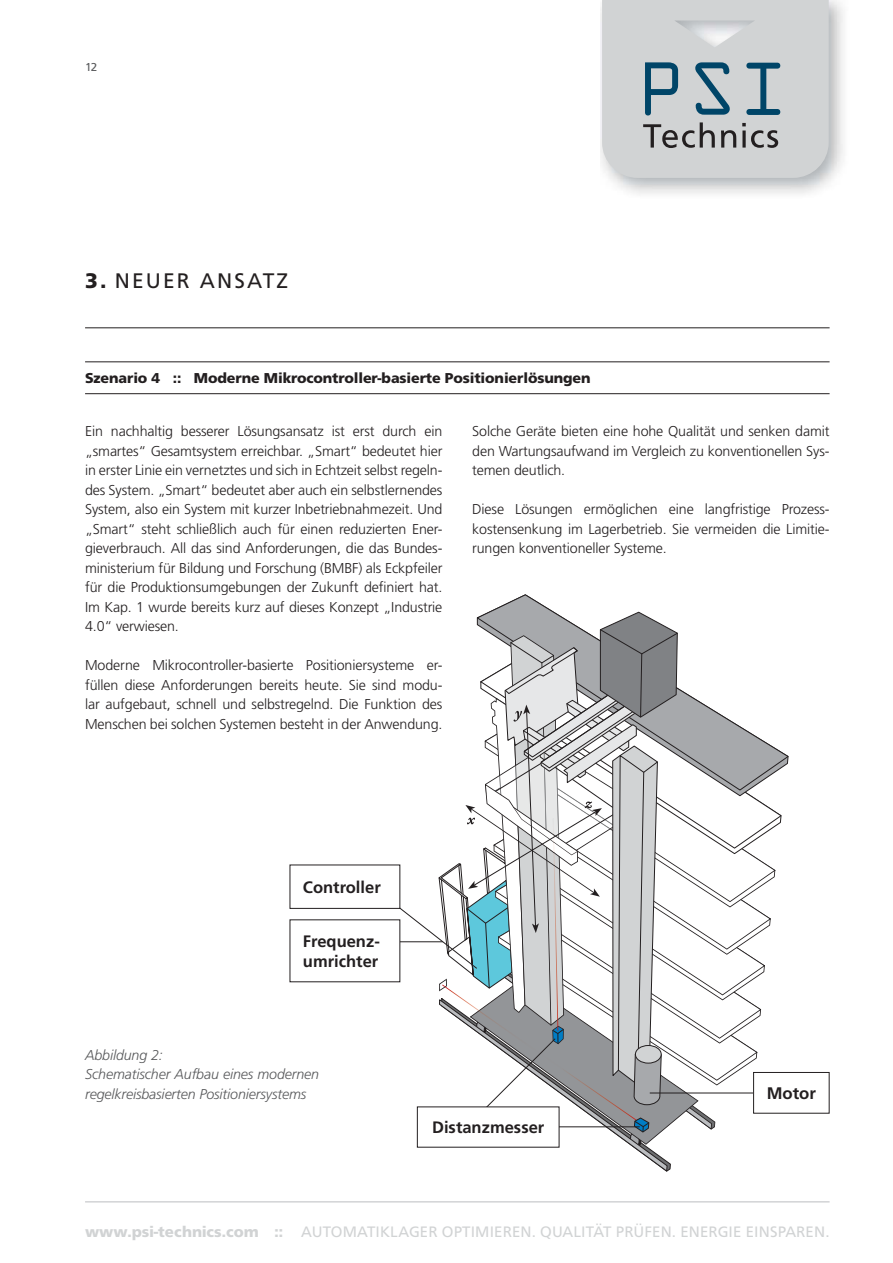
<style>
.page{position:relative;width:893px;height:1263px;background:#fff}
.page>*{position:absolute;margin:0;border:0;box-sizing:border-box;transform-origin:0 0}
.t1{font:21px "Frutiger";letter-spacing:.1em;color:#231f20}
.t2{font:700 16.8px "Frutiger LT Pro";color:#231f20}
.t3{font:700 16.5px/19.8px "Frutiger LT Pro";color:#231f20}
.t4{font:15.75px "Frutus T";letter-spacing:.01em;color:#d1d3d4}
.t5{font:300 14.25px/19.5px "Frutiger";letter-spacing:-.01em;color:#231f20;text-align:justify}
.t6{font:italic 300 14.25px/19.5px "Frutiger";letter-spacing:-.01em;color:#58595b}
.t7{font:900 14.25px "Frutiger";letter-spacing:-.01em;color:#231f20}
.t8{font:12px "Frutus T";color:#58595b}
.s1{font-weight:900}
.s2{font-weight:700}
</style>
<div class="page">
<img style="left:601px;top:0;width:242px;height:194px">
<svg style="left:602px;top:0;width:226px;height:178px;background:#c2c7ca"></svg>
<hr style="left:85px;top:327px;width:744px;height:1px;background:#231f20">
<hr style="left:85px;top:1201px;width:744px;height:1px;background:#bbbdc0">
<hr style="left:85px;top:393px;width:744px;height:1px;background:#231f20">
<hr style="left:85px;top:361px;width:744px;height:1px;background:#231f20">
<svg style="left:490px;top:594px;width:299px;height:191px"></svg>
<div style="left:753px;top:1072px;width:76px;height:42px;border:1px solid #231f20"></div>
<div style="left:289px;top:865px;width:111px;height:44px;border:1px solid #231f20"></div>
<svg style="left:390px;top:611px;width:367px;height:561px"></svg>
<p class="t8" style="left:85px;top:61px;width:14px">12</p>
<h1 class="t1" style="left:85px;top:272px;width:204px"><span class="s1">3.</span> NEUER ANSATZ</h1>
<p class="t7" style="left:85px;top:372px;width:507px">Szenario 4 :: Moderne Mikrocontroller-basierte Positionierlösungen</p>
<p class="t5" style="left:472px;top:423px;width:359px">Solche Geräte bieten eine hohe Qualität und senken damit den Wartungsaufwand im Vergleich zu konventionellen Sys&shy;temen deutlich.</p>
<p class="t5" style="left:472px;top:501px;width:359px">Diese Lösungen ermöglichen eine langfristige Prozess&shy;kostensenkung im Lagerbetrieb. Sie vermeiden die Limitie&shy;rungen konventioneller Systeme.</p>
<p class="t5" style="left:85px;top:423px;width:359px">Ein nachhaltig besserer Lösungsansatz ist erst durch ein „smartes“ Gesamtsystem erreichbar. „Smart“ bedeutet hier in erster Linie ein vernetztes und sich in Echtzeit selbst regeln&shy;des System. „Smart“ bedeutet aber auch ein selbstlernendes System, also ein System mit kurzer Inbetriebnahmezeit. Und „Smart“ steht schließlich auch für einen reduzierten Ener&shy;gieverbrauch. All das sind Anforderungen, die das Bundes&shy;ministerium für Bildung und Forschung (BMBF) als Eckpfeiler für die Produktionsumgebungen der Zukunft definiert hat.<br>Im Kap. 1 wurde bereits kurz auf dieses Konzept „Industrie 4.0“ verwiesen.</p>
<p class="t5" style="left:85px;top:657px;width:359px">Moderne Mikrocontroller-basierte Positioniersysteme er&shy;füllen diese Anforderungen bereits heute. Sie sind modu&shy;lar aufgebaut, schnell und selbstregelnd. Die Funktion des Menschen bei solchen Systemen besteht in der Anwendung.</p>
<p class="t3" style="left:303px;top:879px;width:79px">Controller</p>
<p class="t3" style="left:303px;top:933px;width:78px">Frequenz&shy;umrichter</p>
<p class="t6" style="left:85px;top:1046px;width:235px">Abbildung 2:<br>Schematischer Aufbau eines modernen regelkreisbasierten Positioniersystems</p>
<p class="t3" style="left:432px;top:1120px;width:114px">Distanzmesser</p>
<p class="t2" style="left:766px;top:1087px;width:51px">Motor</p>
<p class="t4" style="left:85px;top:1224px;width:746px"><span class="s2">www.psi-technics.com ::</span> AUTOMATIKLAGER OPTIMIEREN. QUALITÄT PRÜFEN. ENERGIE EINSPAREN.</p>
</div>
